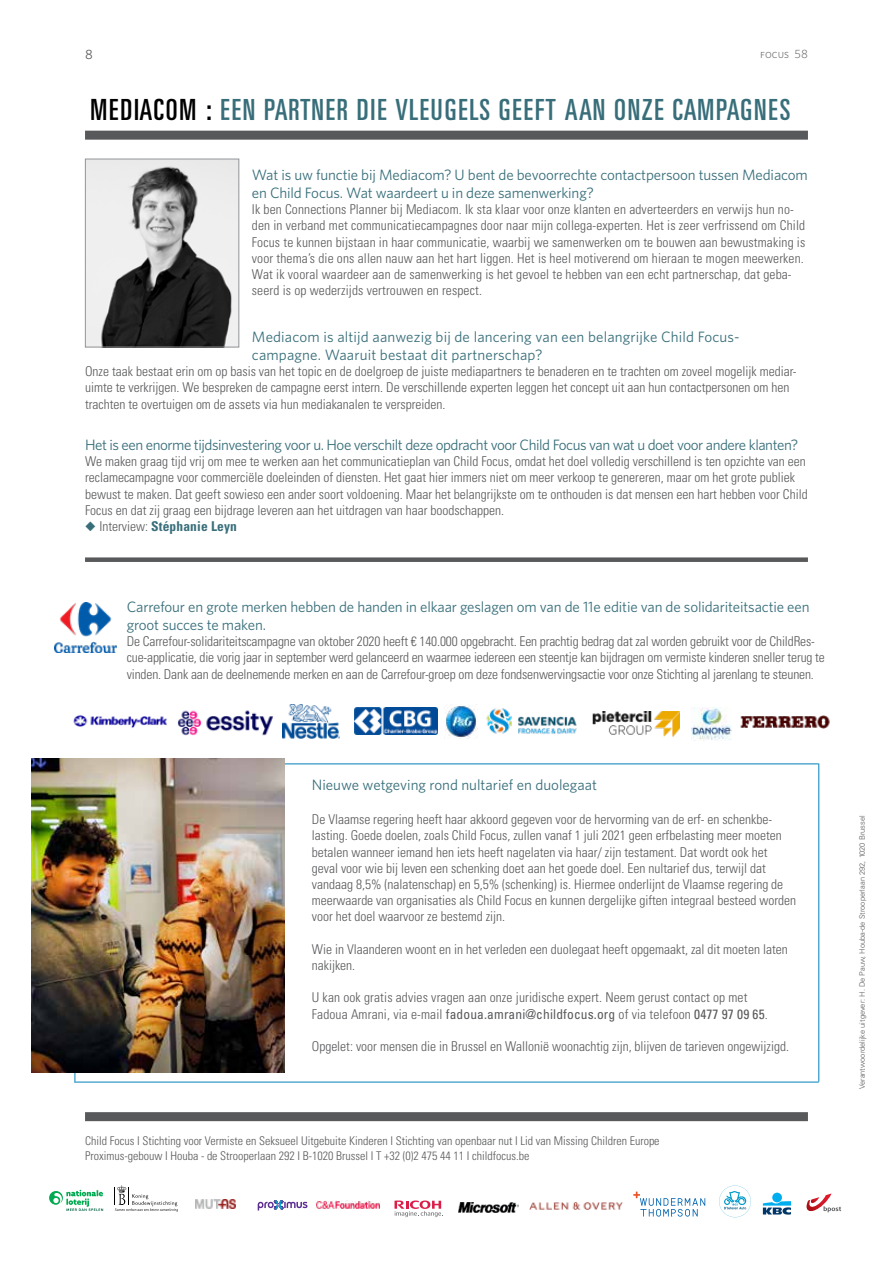
<style>
.page{position:relative;width:893px;height:1263px;background:#fff}
.page>*{position:absolute;margin:0;border:0;box-sizing:border-box;transform-origin:0 0}
.t1{font:30px "Univers Ultra Condensed BQ";letter-spacing:.08em;color:#386e7a}
.t2{font:15px/18px "Whitney";letter-spacing:-.01em;color:#386e7a}
.t3{font:15px/18px "Whitney";letter-spacing:.01em;color:#386e7a}
.t4{font:15px "Whitney";letter-spacing:-.03em;color:#386e7a}
.t5{font:300 condensed 13.5px/16.2px "Univers LT Std";color:#58595b}
.t6{font:700 condensed 13.5px "Univers LT Std";letter-spacing:.01em;color:#386e7a}
.t7{font:13.5px "Whitney";color:#58595b}
.t8{font:300 condensed 12px/15px "Univers LT Std";color:#58595b}
.t9{font:300 12px "Whitney";color:#58595b}
.t10{font:300 7.5px "Univers LT Std";color:#58595b}
.s1{color:#000}
.s2{font-weight:300;color:#58595b}
.s3{font-weight:400}
</style>
<div class="page">
<div style="left:85px;top:131px;width:723px;height:9px;background:#58595b"></div>
<img style="left:87px;top:161px;width:150px;height:184px">
<div style="left:85px;top:159px;width:154px;height:188px;border:1px solid #939598"></div>
<svg style="left:258px;top:1200px;width:49px;height:10px"></svg>
<svg style="left:719px;top:1185px;width:32px;height:32px"></svg>
<svg style="left:394px;top:1200px;width:49px;height:17px"></svg>
<img style="left:316px;top:1200px;width:64px;height:9px">
<img style="left:195px;top:1200px;width:40px;height:8px">
<svg style="left:633px;top:1191px;width:72px;height:25px"></svg>
<img style="left:459px;top:1202px;width:60px;height:10px">
<img style="left:530px;top:1202px;width:93px;height:8px">
<div style="left:772px;top:1193px;width:10px;height:9px;background:#00aeef;border-radius:50%"></div>
<svg style="left:763px;top:1201px;width:28px;height:13px"></svg>
<svg style="left:806px;top:1193px;width:35px;height:19px"></svg>
<svg style="left:115px;top:1185px;width:63px;height:27px"></svg>
<svg style="left:49px;top:1190px;width:54px;height:21px"></svg>
<hr style="left:74px;top:1082px;width:745px;height:1px;background:#0080bb">
<hr style="left:74px;top:763px;width:744px;height:1px;background:#0080bb">
<hr style="left:818px;top:763px;width:1px;height:319px;background:#0080bb">
<hr style="left:75px;top:771px;width:1px;height:311px;background:#0080bb">
<div style="left:85px;top:1112px;width:723px;height:9px;background:#58595b"></div>
<div style="left:85px;top:557px;width:723px;height:5px;background:#58595b"></div>
<img style="left:73px;top:715px;width:94px;height:13px">
<img style="left:354px;top:707px;width:83px;height:28px">
<img style="left:592px;top:711px;width:88px;height:25px">
<img style="left:692px;top:707px;width:40px;height:34px">
<img style="left:486px;top:708px;width:91px;height:26px">
<img style="left:740px;top:716px;width:90px;height:12px">
<img style="left:445px;top:705px;width:33px;height:33px">
<img style="left:177px;top:710px;width:96px;height:26px">
<img style="left:283px;top:705px;width:56px;height:33px">
<img style="left:32px;top:758px;width:253px;height:314px">
<img style="left:55px;top:602px;width:62px;height:50px">
<p class="t7" style="left:85px;top:45px;width:9px">8</p>
<p class="t9" style="left:760px;top:46px;width:49px">focus 58</p>
<h1 class="t1" style="left:91px;top:93px;width:701px"><span class="s1">MEDIACOM :</span> EEN PARTNER DIE VLEUGELS GEEFT AAN ONZE CAMPAGNES</h1>
<p class="t2" style="left:252px;top:165px;width:557px">Wat is uw functie bij Mediacom? U bent de bevoorrechte contactpersoon tussen Mediacom en Child Focus. Wat waardeert u in deze samenwerking?</p>
<p class="t5" style="left:252px;top:201px;width:555px">Ik ben Connections Planner bij Mediacom. Ik sta klaar voor onze klanten en adverteerders en verwijs hun no&shy;den in verband met communicatiecampagnes door naar mijn collega-experten. Het is zeer verfrissend om Child Focus te kunnen bijstaan in haar communicatie, waarbij we samenwerken om te bouwen aan bewustmaking is voor thema’s die ons allen nauw aan het hart liggen. Het is heel motiverend om hieraan te mogen meewerken.<br>Wat ik vooral waardeer aan de samenwerking is het gevoel te hebben van een echt partnerschap, dat geba&shy;seerd is op wederzijds vertrouwen en respect.</p>
<p class="t3" style="left:252px;top:327px;width:489px">Mediacom is altijd aanwezig bij de lancering van een belangrijke Child Focus&shy;campagne. Waaruit bestaat dit partnerschap?</p>
<p class="t5" style="left:85px;top:363px;width:713px">Onze taak bestaat erin om op basis van het topic en de doelgroep de juiste mediapartners te benaderen en te trachten om zoveel mogelijk mediar&shy;uimte te verkrijgen. We bespreken de campagne eerst intern. De verschillende experten leggen het concept uit aan hun contactpersonen om hen trachten te overtuigen om de assets via hun mediakanalen te verspreiden.</p>
<p class="t4" style="left:85px;top:435px;width:715px">Het is een enorme tijdsinvestering voor u. Hoe verschilt deze opdracht voor Child Focus van wat u doet voor andere klanten?</p>
<p class="t5" style="left:85px;top:453px;width:724px">We maken graag tijd vrij om mee te werken aan het communicatieplan van Child Focus, omdat het doel volledig verschillend is ten opzichte van een reclamecampagne voor commerciële doeleinden of diensten. Het gaat hier immers niet om meer verkoop te genereren, maar om het grote publiek bewust te maken. Dat geeft sowieso een ander soort voldoening. Maar het belangrijkste om te onthouden is dat mensen een hart hebben voor Child Focus en dat zij graag een bijdrage leveren aan het uitdragen van haar boodschappen.</p>
<p class="t6" style="left:85px;top:518px;width:153px">◆ <span class="s2">Interview:</span> Stéphanie Leyn</p>
<p class="t2" style="left:127px;top:597px;width:684px">Carrefour en grote merken hebben de handen in elkaar geslagen om van de 11e editie van de solidariteitsactie een groot succes te maken.</p>
<p class="t5" style="left:127px;top:633px;width:700px">De Carrefour-solidariteitscampagne van oktober 2020 heeft € 140.000 opgebracht. Een prachtig bedrag dat zal worden gebruikt voor de ChildRes&shy;cue-applicatie, die vorig jaar in september werd gelanceerd en waarmee iedereen een steentje kan bijdragen om vermiste kinderen sneller terug te vinden. Dank aan de deelnemende merken en aan de Carrefour-groep om deze fondsenwervingsactie voor onze Stichting al jarenlang te steunen.</p>
<p class="t2" style="left:312px;top:775px;width:287px">Nieuwe wetgeving rond nultarief en duolegaat</p>
<p class="t5" style="left:312px;top:811px;width:486px">De Vlaamse regering heeft haar akkoord gegeven voor de hervorming van de erf- en schenkbe&shy;lasting. Goede doelen, zoals Child Focus, zullen vanaf 1 juli 2021 geen erfbelasting meer moeten betalen wanneer iemand hen iets heeft nagelaten via haar/ zijn testament. Dat wordt ook het geval voor wie bij leven een schenking doet aan het goede doel. Een nultarief dus, terwijl dat vandaag 8,5% (nalatenschap) en 5,5% (schenking) is. Hiermee onderlijnt de Vlaamse regering de meerwaarde van organisaties als Child Focus en kunnen dergelijke giften integraal besteed worden voor het doel waarvoor ze bestemd zijn.</p>
<p class="t5" style="left:312px;top:941px;width:477px">Wie in Vlaanderen woont en in het verleden een duolegaat heeft opgemaakt, zal dit moeten laten nakijken.</p>
<p class="t5" style="left:312px;top:989px;width:458px">U kan ook gratis advies vragen aan onze juridische expert. Neem gerust contact op met<br>Fadoua Amrani, via e-mail <span class="s3">fadoua.amrani@childfocus.org</span> of via telefoon <span class="s3">0477 97 09 65</span>.</p>
<p class="t5" style="left:312px;top:1038px;width:479px">Opgelet: voor mensen die in Brussel en Wallonië woonachtig zijn, blijven de tarieven ongewijzigd.</p>
<p class="t8" style="left:85px;top:1133px;width:576px">Child Focus I Stichting voor Vermiste en Seksueel Uitgebuite Kinderen I Stichting van openbaar nut I Lid van Missing Children Europe<br>Proximus-gebouw I Houba - de Strooperlaan 292 I B-1020 Brussel I T +32 (0)2 475 44 11 I childfocus.be</p>
<p class="t10" style="left:858px;top:1089px;width:275px;rotate:-90deg">Verantwoordelijke uitgever: H. De Pauw, Houba-de Strooperlaan 292, 1020 Brussel</p>
</div>
